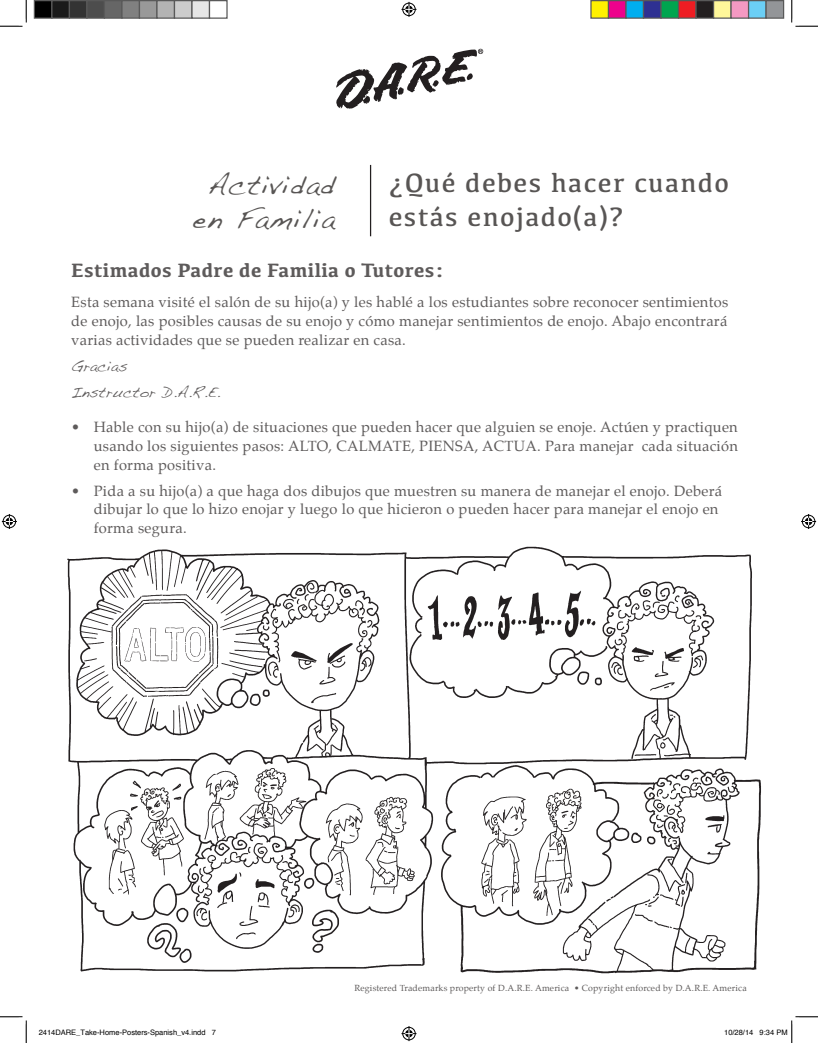
<style>
.page{position:relative;width:818px;height:1043px;background:#fff}
.page>*{position:absolute;margin:0;border:0;box-sizing:border-box;transform-origin:0 0}
.Header_1{font:27.5px/33.8px "Kefa";letter-spacing:.05em;color:#585554}
.Header_1-2{font:27.5px/33.8px "Handwriting Dakota";letter-spacing:.05em;color:#585554;text-align:center}
.SubHead{font:700 20px "Kefa";letter-spacing:.02em;color:#5e5b5b}
.BODY{font:14.62px/18.8px "Palatino";letter-spacing:.02em;color:#5e5b5b;text-align:justify}
.BODY-2{font:14.62px "Handwriting Dakota";letter-spacing:.02em;color:#5e5b5b}
.t1{font:8.75px "Palatino";letter-spacing:.02em;color:#5e5b5b}
.t2{font:7.5px "Helvetica";color:#000}
</style>
<div class="page">
<img style="left:67px;top:546px;width:694px;height:428px">
<svg style="left:336px;top:49px;width:147px;height:60px"></svg>
<hr style="left:370px;top:165px;width:1px;height:71px;background:#231f20">
<svg style="left:0;top:0;width:27px;height:27px"></svg>
<svg style="left:0;top:1016px;width:27px;height:26px"></svg>
<svg style="left:791px;top:0;width:27px;height:27px"></svg>
<svg style="left:401px;top:2px;width:15px;height:15px"></svg>
<svg style="left:401px;top:1026px;width:15px;height:15px"></svg>
<svg style="left:2px;top:514px;width:15px;height:15px"></svg>
<svg style="left:801px;top:514px;width:15px;height:15px"></svg>
<div style="left:34px;top:1px;width:18px;height:17px;background:#000"></div>
<div style="left:34px;top:0;width:18px;height:19px;border:1px solid #595959"></div>
<div style="left:52px;top:1px;width:17px;height:17px;background:#1a1a1a"></div>
<div style="left:51px;top:0;width:19px;height:19px;border:1px solid #595959"></div>
<div style="left:69px;top:1px;width:18px;height:17px;background:#333"></div>
<div style="left:69px;top:0;width:19px;height:19px;border:1px solid #595959"></div>
<div style="left:87px;top:1px;width:17px;height:17px;background:#4d4d4d"></div>
<div style="left:86px;top:0;width:19px;height:19px;border:1px solid #595959"></div>
<div style="left:104px;top:1px;width:18px;height:17px;background:#666"></div>
<div style="left:104px;top:0;width:18px;height:19px;border:1px solid #595959"></div>
<div style="left:122px;top:1px;width:17px;height:17px;background:#808080"></div>
<div style="left:121px;top:0;width:19px;height:19px;border:1px solid #595959"></div>
<div style="left:139px;top:1px;width:18px;height:17px;background:#999"></div>
<div style="left:139px;top:0;width:19px;height:19px;border:1px solid #595959"></div>
<div style="left:157px;top:1px;width:17px;height:17px;background:#b3b3b3"></div>
<div style="left:156px;top:0;width:19px;height:19px;border:1px solid #595959"></div>
<div style="left:174px;top:1px;width:18px;height:17px;background:#ccc"></div>
<div style="left:174px;top:0;width:18px;height:19px;border:1px solid #595959"></div>
<div style="left:192px;top:1px;width:17px;height:17px;background:#e6e6e6"></div>
<div style="left:191px;top:0;width:19px;height:19px;border:1px solid #595959"></div>
<div style="left:209px;top:0;width:19px;height:19px;border:1px solid #595959"></div>
<div style="left:591px;top:1px;width:17px;height:17px;background:#fff101"></div>
<div style="left:590px;top:0;width:19px;height:19px;border:1px solid #595959"></div>
<div style="left:608px;top:1px;width:18px;height:17px;background:#ed028c"></div>
<div style="left:608px;top:0;width:18px;height:19px;border:1px solid #595959"></div>
<div style="left:626px;top:1px;width:17px;height:17px;background:#00aeef"></div>
<div style="left:625px;top:0;width:19px;height:19px;border:1px solid #595959"></div>
<div style="left:643px;top:1px;width:18px;height:17px;background:#2e3092"></div>
<div style="left:642px;top:0;width:19px;height:19px;border:1px solid #595959"></div>
<div style="left:661px;top:1px;width:17px;height:17px;background:#00a54f"></div>
<div style="left:660px;top:0;width:19px;height:19px;border:1px solid #595959"></div>
<div style="left:678px;top:1px;width:18px;height:17px;background:#ee1d23"></div>
<div style="left:678px;top:0;width:18px;height:19px;border:1px solid #595959"></div>
<div style="left:696px;top:1px;width:17px;height:17px;background:#231f20"></div>
<div style="left:695px;top:0;width:19px;height:19px;border:1px solid #595959"></div>
<div style="left:713px;top:1px;width:18px;height:17px;background:#fff79a"></div>
<div style="left:712px;top:0;width:19px;height:19px;border:1px solid #595959"></div>
<div style="left:731px;top:1px;width:17px;height:17px;background:#f499c2"></div>
<div style="left:730px;top:0;width:19px;height:19px;border:1px solid #595959"></div>
<div style="left:748px;top:1px;width:18px;height:17px;background:#6bcff6"></div>
<div style="left:748px;top:0;width:18px;height:19px;border:1px solid #595959"></div>
<div style="left:766px;top:1px;width:17px;height:17px;background:#939598"></div>
<div style="left:765px;top:0;width:19px;height:19px;border:1px solid #595959"></div>
<svg style="left:791px;top:1016px;width:27px;height:26px"></svg>
<p class="Header_1" style="left:388px;top:165px;width:342px">¿Qué debes hacer cuando estás enojado(a)?</p>
<p class="SubHead" style="left:71px;top:257px;width:374px">Estimados Padre de Familia o Tutores:</p>
<p class="BODY" style="left:71px;top:292px;width:658px">Esta semana visité el salón de su hijo(a) y les hablé a los estudiantes sobre reconocer sentimientos de enojo, las posibles causas de su enojo y cómo manejar sentimientos de enojo. Abajo encontrará varias actividades que se pueden realizar en casa.</p>
<p class="BODY-2" style="left:71px;top:357px;width:58px">Gracias</p>
<p class="BODY-2" style="left:71px;top:383px;width:150px">Instructor D.A.R.E.</p>
<p class="BODY" style="left:94px;top:418px;width:645px;text-indent:-22px">• Hable con su hijo(a) de situaciones que pueden hacer que alguien se enoje. Actúen y practiquen usando los siguientes pasos: ALTO, CALMATE, PIENSA, ACTUA. Para manejar cada situación en forma positiva.</p>
<p class="BODY" style="left:94px;top:481px;width:629px;text-align:left;text-indent:-22px">• Pida a su hijo(a) a que haga dos dibujos que muestren su manera de manejar el enojo. Deberá dibujar lo que lo hizo enojar y luego lo que hicieron o pueden hacer para manejar el enojo en forma segura.</p>
<p class="Header_1-2" style="left:193px;top:168px;width:143px">Actividad en Familia</p>
<p class="t1" style="left:354px;top:980px;width:393px">Registered Trademarks property of D.A.R.E. America • Copyright enforced by D.A.R.E. America</p>
<p class="t2" style="left:39px;top:1027px;width:179px">2414DARE_Take-Home-Posters-Spanish_v4.indd 7</p>
<p class="t2" style="left:724px;top:1027px;width:65px">10/28/14 9:34 PM</p>
</div>
